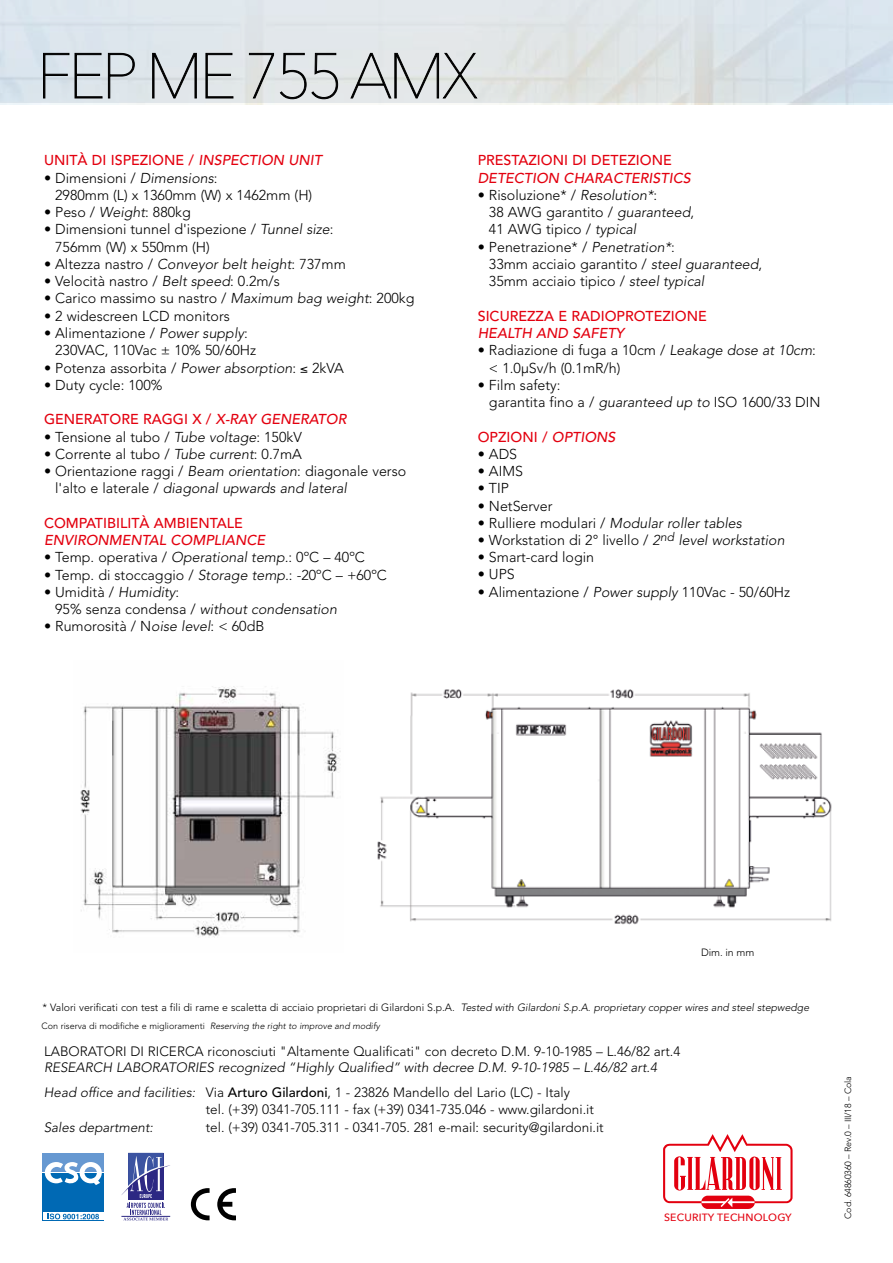
<style>
.page{position:relative;width:893px;height:1263px;background:#fff}
.page>*{position:absolute;margin:0;border:0;box-sizing:border-box;transform-origin:0 0}
.t1{font:200 63px "Avenir Next";letter-spacing:-.06em;color:#000}
.t2{font:300 14.25px/17.2px "Avenir";color:#000}
.t3{font:500 14.25px "Avenir";color:#e3000f}
.t4{font:italic 500 14.25px "Avenir";color:#e3000f}
.t5{font:italic 300 14.25px "Avenir";color:#000}
.t6{font:300 13.5px/17.2px "Avenir";color:#000}
.t7{font:italic 300 13.5px "Avenir";color:#000}
.t8{font:300 10.5px "Avenir";color:#000}
.t9{font:500 10.5px "Avenir Next";letter-spacing:.02em;color:#e3000f}
.t10{font:300 9px "Avenir";color:#000}
.s1{font-style:italic}
.s2{font-style:normal}
.s3{font-weight:500}
</style>
<div class="page">
<svg style="left:0;top:0;width:893px;height:103px;background:#dce3e7"></svg>
<img style="left:377px;top:689px;width:455px;height:236px">
<svg style="left:43px;top:53px;width:26px;height:45px"></svg>
<svg style="left:75px;top:53px;width:60px;height:45px;background:#b9c1c6"></svg>
<svg style="left:152px;top:53px;width:45px;height:45px;background:#b6bbbe"></svg>
<svg style="left:205px;top:53px;width:28px;height:45px"></svg>
<svg style="left:249px;top:53px;width:25px;height:45px"></svg>
<svg style="left:280px;top:53px;width:58px;height:46px;background:#bfc2c4"></svg>
<svg style="left:350px;top:53px;width:127px;height:46px;background:#c2c5c6"></svg>
<div style="left:43px;top:1153px;width:61px;height:19px;background:#6698d1"></div>
<div style="left:43px;top:1173px;width:61px;height:47px;background:#0069b4"></div>
<svg style="left:45px;top:1162px;width:57px;height:23px"></svg>
<div style="left:43px;top:1213px;width:60px;height:7px;background:#fff"></div>
<svg style="left:48px;top:1213px;width:51px;height:6px"></svg>
<svg style="left:121px;top:1153px;width:49px;height:67px"></svg>
<svg style="left:663px;top:1134px;width:130px;height:75px"></svg>
<svg style="left:191px;top:1188px;width:19px;height:32px"></svg>
<svg style="left:217px;top:1188px;width:19px;height:32px"></svg>
<img style="left:80px;top:686px;width:261px;height:252px">
<h1 class="t1" style="left:37px;top:23px;width:443px">FEP ME 755 AMX</h1>
<p class="t3" style="left:44px;top:152px;width:280px">UNITÀ DI ISPEZIONE / <span class="s1">INSPECTION UNIT</span></p>
<p class="t2" style="left:55px;top:169px;width:259px;text-indent:-11px">• Dimensioni / <span class="s1">Dimensions</span>:<br>2980mm (L) x 1360mm (W) x 1462mm (H)</p>
<p class="t2" style="left:44px;top:204px;width:148px">• Peso / <span class="s1">Weight</span>: 880kg</p>
<p class="t2" style="left:55px;top:221px;width:280px;text-indent:-11px">• Dimensioni tunnel d'ispezione / <span class="s1">Tunnel size</span>:<br>756mm (W) x 550mm (H)</p>
<p class="t2" style="left:44px;top:255px;width:303px">• Altezza nastro / <span class="s1">Conveyor belt height</span>: 737mm</p>
<p class="t2" style="left:44px;top:273px;width:237px">• Velocità nastro / <span class="s1">Belt speed</span>: 0.2m/s</p>
<p class="t2" style="left:44px;top:290px;width:372px">• Carico massimo su nastro / <span class="s1">Maximum bag weight</span>: 200kg</p>
<p class="t2" style="left:44px;top:307px;width:187px">• 2 widescreen LCD monitors</p>
<p class="t2" style="left:55px;top:324px;width:203px;text-indent:-11px">• Alimentazione / <span class="s1">Power supply</span>:<br>230VAC, 110Vac ± 10% 50/60Hz</p>
<p class="t2" style="left:44px;top:359px;width:301px">• Potenza assorbita / <span class="s1">Power absorption</span>: ≤ 2kVA</p>
<p class="t2" style="left:44px;top:376px;width:120px">• Duty cycle: 100%</p>
<p class="t3" style="left:44px;top:411px;width:303px">GENERATORE RAGG I X / <span class="s1">X-RAY GENERATOR</span></p>
<p class="t2" style="left:44px;top:428px;width:259px">• Tensione al tubo / <span class="s1">Tube voltage</span>: 150kV</p>
<p class="t2" style="left:44px;top:445px;width:259px">• Corrente al tubo / <span class="s1">Tube current</span>: 0.7mA</p>
<p class="t2" style="left:55px;top:462px;width:353px;text-indent:-11px">• Orientazione raggi / <span class="s1">Beam orientation</span>: diagonale verso l'alto e laterale / <span class="s1">diagonal upwards and lateral</span></p>
<p class="t3" style="left:44px;top:515px;width:200px">COMPATIBILITÀ AMBIENTALE</p>
<p class="t4" style="left:44px;top:532px;width:223px">ENVIRONMENTAL COMPLIANCE</p>
<p class="t2" style="left:44px;top:549px;width:322px">• Temp. operativa / <span class="s1">Operational temp.</span>: 0ºC – 40ºC</p>
<p class="t2" style="left:44px;top:566px;width:344px">• Temp. di stoccaggio / <span class="s1">Storage temp.</span>: -20ºC – +60ºC</p>
<p class="t2" style="left:55px;top:583px;width:283px;text-indent:-11px">• Umidità / <span class="s1">Humidity</span>:<br>95% senza condensa / <span class="s1">without condensation</span></p>
<p class="t2" style="left:44px;top:618px;width:222px">• Rumorosità / N<span class="s1">oise level</span>: &lt; 60dB</p>
<p class="t3" style="left:478px;top:152px;width:195px">PRESTAZIONI DI DETEZIONE</p>
<p class="t4" style="left:478px;top:169px;width:214px">DETECTION CHARACTERISTICS</p>
<p class="t2" style="left:489px;top:186px;width:207px;text-indent:-11px">• Risoluzione* / <span class="s1">Resolution*</span>:<br>38 AWG garantito / <span class="s1">guaranteed</span>,<br>41 AWG tipico / <span class="s1">typical</span></p>
<p class="t2" style="left:489px;top:238px;width:275px;text-indent:-11px">• Penetrazione* / <span class="s1">Penetration*</span>:<br>33mm acciaio garantito / <span class="s1">steel guaranteed</span>,<br>35mm acciaio tipico / <span class="s1">steel typical</span></p>
<p class="t3" style="left:478px;top:308px;width:231px">SICU REZZA E RADIOPROTEZIONE</p>
<p class="t4" style="left:478px;top:325px;width:148px">HEALTH AND SAFETY</p>
<p class="t2" style="left:489px;top:342px;width:328px;text-indent:-11px">• Radiazione di fuga a 10cm / <span class="s1">Leakage dose at 10cm</span>: &lt; 1.0µSv/h (0.1mR/h)</p>
<p class="t2" style="left:489px;top:376px;width:333px;text-indent:-11px">• Film safety:<br>garantita fino a / <span class="s1">guaranteed up to</span> ISO 1600/33 DIN</p>
<p class="t3" style="left:478px;top:428px;width:139px">OPZIONI / <span class="s1">OPTIONS</span></p>
<p class="t2" style="left:478px;top:445px;width:41px">• ADS</p>
<p class="t2" style="left:478px;top:462px;width:47px">• AIMS</p>
<p class="t2" style="left:478px;top:480px;width:33px">• TIP</p>
<p class="t2" style="left:478px;top:497px;width:76px">• NetServer</p>
<p class="t5" style="left:478px;top:514px;width:266px"><span class="s2">• Rulliere modulari /</span> Modular roller tables</p>
<p class="t2" style="left:478px;top:531px;width:308px">• Workstation di 2° livello / <span class="s1">2</span><sup>nd</sup> <span class="s1">level workstation</span></p>
<p class="t2" style="left:478px;top:549px;width:118px">• Smart-card login</p>
<p class="t2" style="left:478px;top:566px;width:39px">• UPS</p>
<p class="t2" style="left:478px;top:583px;width:314px">• Alimentazione / <span class="s1">Power supply</span> 110Vac - 50/60Hz</p>
<p class="t8" style="left:701px;top:947px;width:55px">Dim. in mm</p>
<p class="t8" style="left:43px;top:1001px;width:768px">* Valori verificati con test a fili di rame e scaletta di acciaio proprietari di Gilardoni S.p.A. <span class="s1">Tested with Gilardoni S.p.A. proprietary copper wires and steel stepwedge</span></p>
<p class="t10" style="left:42px;top:1020px;width:340px">Con riserva di modifiche e miglioramenti <span class="s1">Reserving the right to improve and modify</span></p>
<p class="t6" style="left:44px;top:1043px;width:638px">LABORATORI DI RICERCA riconosciuti "Altamente Qualificati" con decreto D.M. 9-10-1985 – L.46/82 art.4</p>
<p class="t7" style="left:44px;top:1060px;width:614px">RESEARCH LABORATORIES recognized “Highly Qualified” with decree D.M. 9-10-1985 – L.46/82 art.4</p>
<p class="t6" style="left:206px;top:1084px;width:390px;text-indent:-162px"><span class="s1">Head office and facilities:</span> Via <span class="s3">ARTURO GILARDONI</span>, 1 - 23826 Mandello del Lario (LC) - Italy<br>tel. (+39) 0341-705.111 - fax (+39) 0341-735.046 - www.gilardoni.it</p>
<p class="t7" style="left:44px;top:1119px;width:111px">Sales department:</p>
<p class="t6" style="left:206px;top:1118px;width:400px">tel. (+39) 0341-705.311 - 0341-705. 281 e-mail: security@gilardoni.it</p>
<p class="t9" style="left:664px;top:1208px;width:129px">SECURITY TECHNOLOGY</p>
<p class="t10" style="left:843px;top:1219px;width:144px;rotate:-90deg">Cod. 64860360 – Rev.0 – III/18 – Cola</p>
</div>
